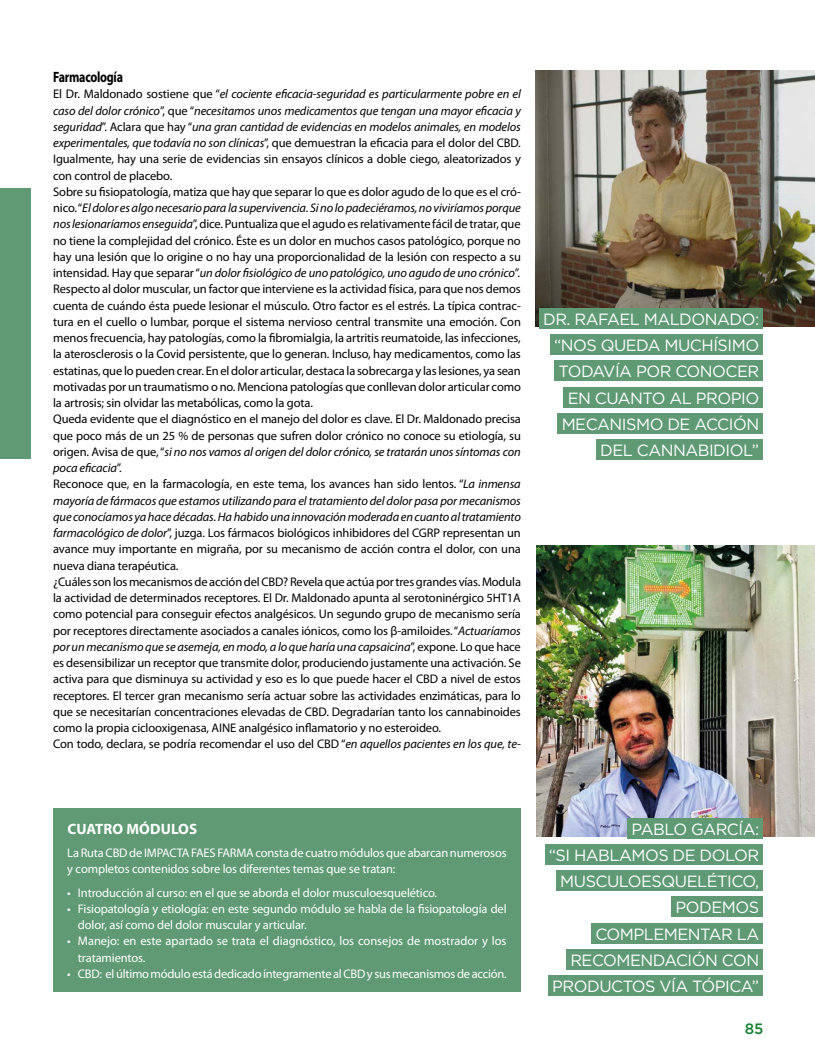
<style>
.page{position:relative;width:815px;height:1063px;background:#fff}
.page>*{position:absolute;margin:0;border:0;box-sizing:border-box;transform-origin:0 0}
.t1{font:16.25px/26.2px "Gotham";letter-spacing:-.03em;color:#fff;text-align:right}
.t2{font:700 15px "Myriad Pro";letter-spacing:.01em;color:#fff}
.t3{font:700 15px "Myriad Pro";letter-spacing:-.02em;color:#000;scale:.8 1}
.t4{font:500 15px "Gotham";color:#178236}
.t5{font:12.5px/16.2px "Myriad Pro";letter-spacing:-.01em;color:#000}
.t6{font:12.5px/16.2px "Myriad Pro";letter-spacing:-.01em;color:#fff}
.s1{font-style:italic}
</style>
<div class="page">
<img style="left:537px;top:546px;width:278px;height:290px">
<img style="left:535px;top:71px;width:280px;height:256px">
<div style="left:0;top:189px;width:30px;height:270px;background:#609a75"></div>
<div style="left:539px;top:308px;width:224px;height:20px;background:#609a75"></div>
<div style="left:550px;top:335px;width:213px;height:20px;background:#609a75"></div>
<div style="left:554px;top:361px;width:209px;height:20px;background:#609a75"></div>
<div style="left:564px;top:387px;width:199px;height:20px;background:#609a75"></div>
<div style="left:558px;top:413px;width:205px;height:20px;background:#609a75"></div>
<div style="left:596px;top:440px;width:167px;height:20px;background:#609a75"></div>
<div style="left:53px;top:808px;width:468px;height:184px;background:#609a75"></div>
<div style="left:628px;top:818px;width:135px;height:20px;background:#609a75"></div>
<div style="left:545px;top:844px;width:218px;height:20px;background:#609a75"></div>
<div style="left:556px;top:871px;width:207px;height:20px;background:#609a75"></div>
<div style="left:672px;top:897px;width:91px;height:20px;background:#609a75"></div>
<div style="left:591px;top:923px;width:172px;height:20px;background:#609a75"></div>
<div style="left:566px;top:949px;width:197px;height:20px;background:#609a75"></div>
<div style="left:548px;top:976px;width:215px;height:20px;background:#609a75"></div>
<p class="t3" style="left:53px;top:67px;width:89px">Farmacología</p>
<p class="t5" style="left:53px;top:86px;width:469px">El Dr. Maldonado sostiene que “<span class="s1">el cociente eficacia-seguridad es particularmente pobre en el caso del dolor crónico</span>”, que “<span class="s1">necesitamos unos medicamentos que tengan una mayor eficacia y seguridad</span>”. Aclara que hay “<span class="s1">una gran cantidad de evidencias en modelos animales, en modelos experimentales, que todavía no son clínicas</span>”, que demuestran la eficacia para el dolor del CBD.<br>Igualmente, hay una serie de evidencias sin ensayos clínicos a doble ciego, aleatorizados y con control de placebo.<br>Sobre su fisiopatología, matiza que hay que separar lo que es dolor agudo de lo que es el cró&shy;nico. “<span class="s1">El dolor es algo necesario para la supervivencia. Si no lo padeciéramos, no viviríamos porque nos lesionaríamos enseguida</span>”, dice. Puntualiza que el agudo es relativamente fácil de tratar, que no tiene la complejidad del crónico. Éste es un dolor en muchos casos patológico, porque no hay una lesión que lo origine o no hay una proporcionalidad de la lesión con respecto a su intensidad. Hay que separar “<span class="s1">un dolor fisiológico de uno patológico, uno agudo de uno crónico</span>”.<br>Respecto al dolor muscular, un factor que interviene es la actividad física, para que nos demos cuenta de cuándo ésta puede lesionar el músculo. Otro factor es el estrés. La típica contrac&shy;tura en el cuello o lumbar, porque el sistema nervioso central transmite una emoción. Con menos frecuencia, hay patologías, como la fibromialgia, la artritis reumatoide, las infecciones, la aterosclerosis o la Covid persistente, que lo generan. Incluso, hay medicamentos, como las estatinas, que lo pueden crear. En el dolor articular, destaca la sobrecarga y las lesiones, ya sean motivadas por un traumatismo o no. Menciona patologías que conllevan dolor articular como la artrosis; sin olvidar las metabólicas, como la gota.<br>Queda evidente que el diagnóstico en el manejo del dolor es clave. El Dr. Maldonado precisa que poco más de un 25 % de personas que sufren dolor crónico no conoce su etiología, su origen. Avisa de que, “<span class="s1">si no nos vamos al origen del dolor crónico, se tratarán unos síntomas con poca eficacia</span>”.<br>Reconoce que, en la farmacología, en este tema, los avances han sido lentos. “<span class="s1">La inmensa mayoría de fármacos que estamos utilizando para el tratamiento del dolor pasa por mecanismos que conocíamos ya hace décadas. Ha habido una innovación moderada en cuanto al tratamiento farmacológico de dolor</span>”, juzga. Los fármacos biológicos inhibidores del CGRP representan un avance muy importante en migraña, por su mecanismo de acción contra el dolor, con una nueva diana terapéutica.<br>¿Cuáles son los mecanismos de acción del CBD? Revela que actúa por tres grandes vías. Modula la actividad de determinados receptores. El Dr. Maldonado apunta al serotoninérgico 5HT1A como potencial para conseguir efectos analgésicos. Un segundo grupo de mecanismo sería por receptores directamente asociados a canales iónicos, como los β-amiloides. “<span class="s1">Actuaríamos por un mecanismo que se asemeja, en modo, a lo que haría una capsaicina</span>”, expone. Lo que hace es desensibilizar un receptor que transmite dolor, produciendo justamente una activación. Se activa para que disminuya su actividad y eso es lo que puede hacer el CBD a nivel de estos receptores. El tercer gran mecanismo sería actuar sobre las actividades enzimáticas, para lo que se necesitarían concentraciones elevadas de CBD. Degradarían tanto los cannabinoides como la propia ciclooxigenasa, AINE analgésico inflamatorio y no esteroideo.<br>Con todo, declara, se podría recomendar el uso del CBD “<span class="s1">en aquellos pacientes en los que, te-</span></p>
<h1 class="t1" style="left:543px;top:306px;width:218px">DR. RAFAEL MALDONADO: “NOS QUEDA MUCHÍSIMO<br>TODAVÍA POR CONOCER<br>EN CUANTO AL PROPIO<br>MECANISMO DE ACCIÓN<br>DEL CANNABIDIOL”</h1>
<p class="t2" style="left:67px;top:819px;width:131px">CUATRO MÓDULOS</p>
<p class="t6" style="left:67px;top:845px;width:441px">La Ruta CBD de IMPACTA FAES FARMAconsta de cuatro módulos que abarcan numerosos y completos contenidos sobre los diferentes temas que se tratan:</p>
<p class="t6" style="left:67px;top:884px;width:371px">• Introducción al curso: en el que se aborda el dolor musculoesquelético.</p>
<p class="t6" style="left:78px;top:900px;width:430px;text-indent:-11px">• Fisiopatología y etiología: en este segundo módulo se habla de la fisiopatología del dolor, así como del dolor muscular y articular.</p>
<p class="t6" style="left:78px;top:933px;width:430px;text-indent:-11px">• Manejo: en este apartado se trata el diagnóstico, los consejos de mostrador y los tratamientos.</p>
<p class="t6" style="left:67px;top:965px;width:441px">• CBD: el último módulo está dedicado íntegramente al CBD y sus mecanismos de acción.</p>
<h1 class="t1" style="left:549px;top:815px;width:212px">PABLO GARCÍA:<br>“SI HABLAMOS DE DOLOR<br>MUSCULOESQUELÉTICO,<br>PODEMOS<br>COMPLEMENTAR LA<br>RECOMENDACIÓN CON<br>PRODUCTOS VÍA TÓPICA”</h1>
<p class="t4" style="left:745px;top:1018px;width:20px">85</p>
</div>
